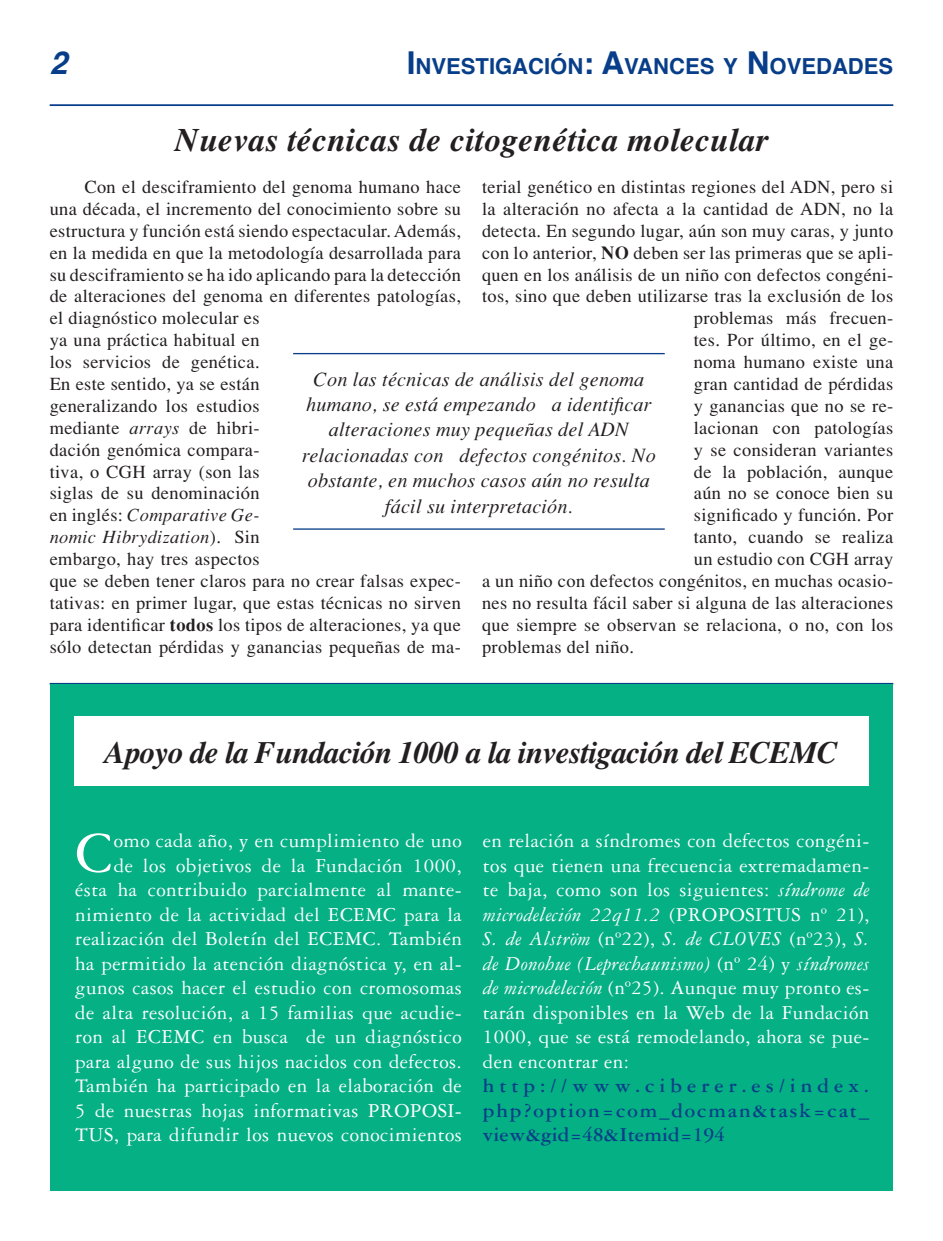
<style>
.page{position:relative;width:943px;height:1241px;background:#fff}
.page>*{position:absolute;margin:0;border:0;box-sizing:border-box;transform-origin:0 0}
.t1{font:61.07px "Garamond Three";color:#fff}
.t2{font:italic 700 33.25px "Times";letter-spacing:.01em;color:#231f20}
.t3{font:italic 700 31.5px "Times";letter-spacing:-.025em;color:#231f20}
.t4{font:italic 700 31.5px "Helvetica";color:#083e89}
.t5{font:700 22.05px "Helvetica";color:#083e89}
.t6{font:21px/24.5px "Garamond Three";letter-spacing:.02em;color:#fff;text-align:right}
.t7{font:700 21px/24.5px "Garamond Three";letter-spacing:.09em;color:#083e89;text-align:justify}
.t8{font:italic 20.12px/25.4px "Times";letter-spacing:.01em;color:#231f20;text-align:center}
.t9{font:18.38px/21.9px "Times";letter-spacing:.02em;color:#231f20}
.s1{font-size:31.5px}
.s2{font-style:italic}
.s3{font-weight:700}
</style>
<div class="page">
<hr style="left:50px;top:104px;width:843px;height:2px;background:#083e89">
<hr style="left:50px;top:682px;width:843px;height:2px;background:#083e89">
<hr style="left:293px;top:353px;width:371px;height:1px;background:#083e89">
<hr style="left:293px;top:528px;width:371px;height:1px;background:#083e89">
<div style="left:50px;top:684px;width:842px;height:507px;background:#05b085"></div>
<div style="left:74px;top:716px;width:794px;height:69px;background:#fff"></div>
<p class="t4" style="left:50px;top:37px;width:19px">2</p>
<p class="t5" style="left:407px;top:48px;width:486px"><span class="s1">I</span>NVESTIGACIÓN<span class="s1">: A</span>VANCES Y <span class="s1">N</span>OVEDADES</p>
<p class="t2" style="left:175px;top:121px;width:595px">Nuevas técnicas de citogenética molecular</p>
<p class="t9" style="left:50px;top:176px;width:413px;text-indent:35px">Con el desciframiento del genoma humano hace una década, el incremento del conocimiento sobre su estructura y función está siendo espectacular. Además, en la medida en que la metodología desarrollada para su desciframiento se ha ido aplicando para la detección de alteraciones del genoma en diferentes patologías, el diagnóstico molecular es<br>ya una práctica habitual en<br>los servicios de genética.<br>En este sentido, ya se están<br>generalizando los estudios<br>mediante <span class="s2">arrays</span> de hibri-<br>dación genómica compara-<br>tiva, o CGH array (son las<br>siglas de su denominación<br>en inglés: <span class="s2">Comparative Ge-<br>nomic Hibrydization</span>). Sin<br>embargo, hay tres aspectos<br>que se deben tener claros para no crear falsas expec&shy;tativas: en primer lugar, que estas técnicas no sirven para identificar <span class="s3">todos</span> los tipos de alteraciones, ya que sólo detectan pérdidas y ganancias pequeñas de ma-</p>
<p class="t9" style="left:482px;top:176px;width:413px">terial genético en distintas regiones del ADN, pero si</p>
<p class="t9" style="left:482px;top:198px;width:413px">la alteración no afecta a la cantidad de ADN, no la</p>
<p class="t9" style="left:482px;top:220px;width:413px">detecta. En segundo lugar, aún son muy caras, y junto</p>
<p class="t9" style="left:482px;top:241px;width:413px">con lo anterior, <span class="s3">NO</span> deben ser las primeras que se apli-</p>
<p class="t9" style="left:482px;top:263px;width:413px">quen en los análisis de un niño con defectos congéni-</p>
<p class="t9" style="left:482px;top:285px;width:413px">tos, sino que deben utilizarse tras la exclusión de los</p>
<p class="t9" style="left:694px;top:307px;width:201px">problemas más frecuen-</p>
<p class="t9" style="left:694px;top:329px;width:201px">tes. Por último, en el ge-</p>
<p class="t9" style="left:694px;top:351px;width:201px">noma humano existe una</p>
<p class="t9" style="left:694px;top:373px;width:201px">gran cantidad de pérdidas</p>
<p class="t9" style="left:694px;top:395px;width:201px">y ganancias que no se re-</p>
<p class="t9" style="left:694px;top:416px;width:201px">lacionan con patologías</p>
<p class="t9" style="left:694px;top:438px;width:201px">y se consideran variantes</p>
<p class="t9" style="left:694px;top:460px;width:201px">de la población, aunque</p>
<p class="t9" style="left:694px;top:482px;width:201px">aún no se conoce bien su</p>
<p class="t9" style="left:694px;top:504px;width:201px">significado y función. Por</p>
<p class="t9" style="left:694px;top:526px;width:201px">tanto, cuando se realiza</p>
<p class="t9" style="left:694px;top:548px;width:201px">un estudio con CGH array</p>
<p class="t9" style="left:482px;top:570px;width:413px">a un niño con defectos congénitos, en muchas ocasio-</p>
<p class="t9" style="left:482px;top:591px;width:413px">nes no resulta fácil saber si alguna de las alteraciones</p>
<p class="t9" style="left:482px;top:613px;width:413px">que siempre se observan se relaciona, o no, con los</p>
<p class="t9" style="left:482px;top:635px;width:154px">problemas del niño.</p>
<p class="t8" style="left:302px;top:366px;width:355px">Con las técnicas de análisis del genoma humano, se está empezando a identificar alteraciones muy pequeñas del ADN relacionadas con defectos congénitos. No obstante, en muchos casos aún no resulta</p>
<p class="t8" style="left:385px;top:493px;width:189px">fácil su interpretación.</p>
<p class="t3" style="left:104px;top:734px;width:735px">Apoyo de la Fundación 1000 a la investigación del ECEMC</p>
<p class="t6" style="left:75px;top:828px;width:388px">omo cada año, y en cumplimiento de uno<br>de los objetivos de la Fundación 1000,<br>ésta ha contribuido parcialmente al mante&shy;nimiento de la actividad del ECEMC para la realización del Boletín del ECEMC. También ha permitido la atención diagnóstica y, en al&shy;gunos casos hacer el estudio con cromosomas de alta resolución, a 15 familias que acudie&shy;ron al ECEMC en busca de un diagnóstico para alguno de sus hijos nacidos con defectos.<br>También ha participado en la elaboración de 5 de nuestras hojas informativas PROPOSI-TUS, para difundir los nuevos conocimientos</p>
<p class="t6" style="left:483px;top:828px;width:388px;text-align:justify">en relación a síndromes con defectos congéni&shy;tos que tienen una frecuencia extremadamen&shy;te baja, como son los siguientes: <span class="s2">síndrome de microdeleción 22q11.2</span> (PROPOSITUS nº 21), <span class="s2">S. de Alström</span> (nº22), <span class="s2">S. de CLOVES</span> (nº23), <span class="s2">S. de Donohue (Leprechaunismo)</span> (nº 24) y <span class="s2">síndromes de microdeleción</span> (nº25). Aunque muy pronto es&shy;tarán disponibles en la Web de la Fundación 1000, que se está remodelando, ahora se pue&shy;den encontrar en:</p>
<p class="t1" style="left:75px;top:820px;width:39px">C</p>
<p class="t7" style="left:483px;top:1073px;width:388px">http://www.ciberer.es/index. php?option=com_docman&amp;task=cat_ view&amp;gid=48&amp;Itemid=194</p>
</div>
